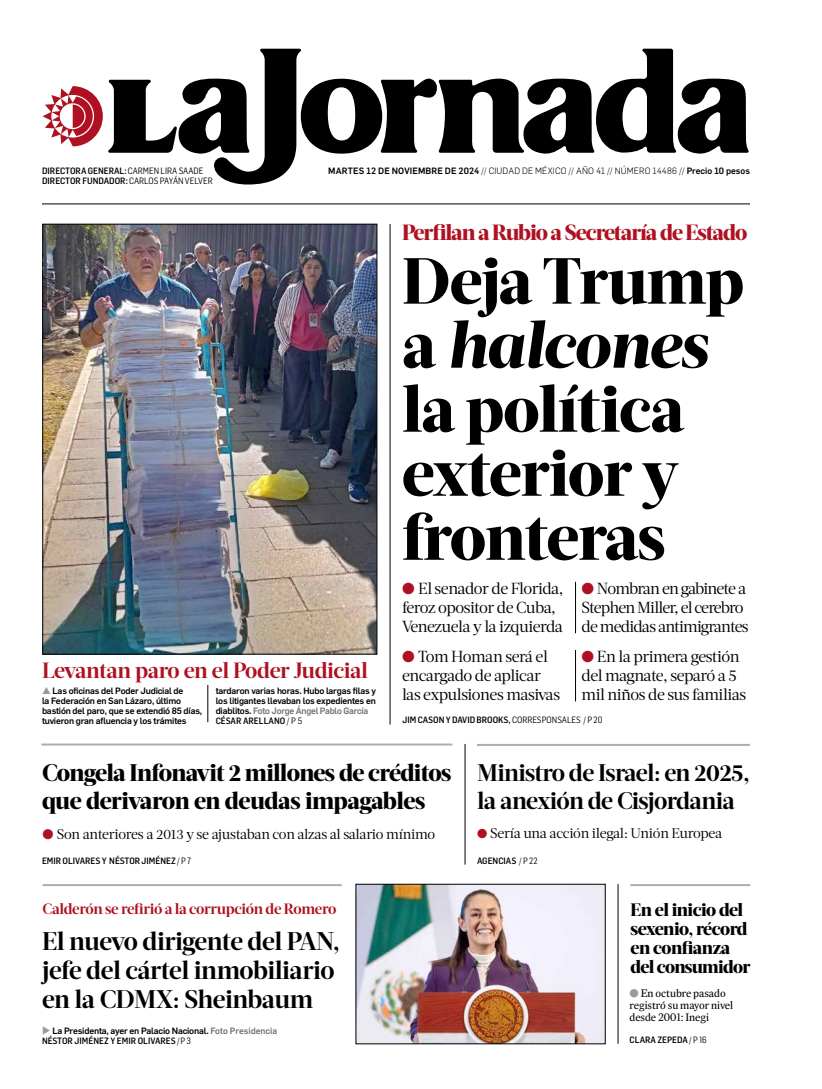
<style>
.page{position:relative;width:822px;height:1089px;background:#fff}
.page>*{position:absolute;margin:0;border:0;box-sizing:border-box;transform-origin:0 0}
.t1{font:800 65px/64px "Acta Headline";letter-spacing:-.02em;color:#000}
.t2{font:700 25.5px/29px "Acta Headline";letter-spacing:-.02em;color:#000}
.t3{font:800 24px/28px "Acta Headline";letter-spacing:-.03em;color:#000}
.t4{font:700 24px/28px "Acta Headline";letter-spacing:-.03em;color:#000}
.t5{font:800 22px "Acta Headline";letter-spacing:-.05em;color:#af1122}
.t6{font:700 22px "Acta Headline";letter-spacing:-.02em;color:#af1122}
.t7{font:800 18px/19px "Acta Headline";letter-spacing:-.03em;color:#000}
.t8{font:16px/19px "Acta Deck";letter-spacing:-.04em;color:#000}
.t9{font:700 15px "Acta Headline";letter-spacing:-.02em;color:#af1122}
.t10{font:14px "Acta Deck";letter-spacing:-.02em;color:#000}
.t11{font:11px/12px "Expresso Tx";letter-spacing:-.01em;color:#000}
.t12{font:500 9px/10px "Flama";letter-spacing:-.02em;color:#000}
.t13{font:500 9px "Flama Semicond";color:#000}
.t14{font:500 9px "Flama";letter-spacing:.01em;color:#000}
.s1{font-weight:400}
.s2{font-weight:300}
.s3{font-style:italic}
.s4{color:#959c9d}
.s5{color:#6d7373}
.s6{color:#af1122}
</style>
<div class="page">
<svg style="left:43px;top:49px;width:706px;height:136px"></svg>
<hr style="left:42px;top:204px;width:708px;height:1px;background:#000">
<img style="left:45px;top:226px;width:330px;height:426px">
<div style="left:43px;top:224px;width:334px;height:430px;border:1px solid #000"></div>
<hr style="left:43px;top:884px;width:299px;height:2px;background:#a9afb0">
<img style="left:358px;top:886px;width:245px;height:156px">
<hr style="left:630px;top:884px;width:120px;height:2px;background:#a9afb0">
<hr style="left:618px;top:884px;width:1px;height:160px;background:#000">
<hr style="left:390px;top:224px;width:1px;height:500px;background:#000">
<hr style="left:41px;top:744px;width:411px;height:2px;background:#a9afb0">
<hr style="left:575px;top:650px;width:1px;height:51px;background:#000">
<hr style="left:208px;top:685px;width:1px;height:37px;background:#000">
<hr style="left:465px;top:744px;width:1px;height:121px;background:#000">
<hr style="left:477px;top:744px;width:273px;height:2px;background:#a9afb0">
<hr style="left:575px;top:582px;width:1px;height:51px;background:#000">
<p class="t13" style="left:42px;top:165px;width:163px">DIRECTORA GENERAL: <span class="s1">CARMEN LIRA SAADE</span></p>
<p class="t14" style="left:328px;top:164px;width:423px">Martes 12 de noviembre de 2024 <span class="s2">// CIUDAD DE MÉXICO // AÑO 41 // NÚM ERO 14486 //</span> Precio 10 pesos</p>
<p class="t13" style="left:42px;top:175px;width:172px">DIRECTOR FUNDADOR: <span class="s1">CARLOS PAYÁN VELVER</span></p>
<h3 class="t5" style="left:402px;top:219px;width:347px">Perfilan a Rubio a Secretaría de Estado</h3>
<h1 class="t1" style="left:402px;top:250px;width:344px">Deja Trump a <span class="s3">halcones </span>la política exterior y fronteras</h1>
<h3 class="t6" style="left:42px;top:657px;width:327px">Levantan paro en el Poder Judicial</h3>
<p class="t12" style="left:42px;top:685px;width:162px"><span class="s4">▲</span> Las oficinas del Poder Judicial de<br>la Federación en San Lázaro, último bastión del paro, que se extendió 85 días, tuvieron gran afluencia y los trámites</p>
<p class="t12" style="left:216px;top:685px;width:162px;text-align:justify">tardaron varias horas. Hubo largas filas y los litigantes llevaban los expedientes en diablitos. <span class="s5">Foto Jorge Ángel Pablo García</span></p>
<p class="t13" style="left:216px;top:715px;width:88px">CÉSAR ARELLANO <span class="s1">/ P 5</span></p>
<h3 class="t8" style="left:402px;top:579px;width:163px"><span class="s6">●</span> El senador de Florida, feroz opositor de Cuba,<br>Venezuela y la izquierda</h3>
<h3 class="t8" style="left:582px;top:579px;width:169px"><span class="s6">●</span> Nombran en gabinete a<br>Stephen Miller, el cerebro de medidas antimigrantes</h3>
<h3 class="t8" style="left:402px;top:647px;width:160px"><span class="s6">●</span> Tom Homan será el encargado de aplicar las expulsiones masivas</h3>
<h3 class="t8" style="left:582px;top:647px;width:166px"><span class="s6">●</span> En la primera gestión del magnate, separó a 5 mil niños de sus familias</h3>
<p class="t13" style="left:403px;top:714px;width:201px">JIM CASON Y DAVID BROOKS, <span class="s1">CORRESPONSALES / P 20</span></p>
<h3 class="t3" style="left:42px;top:758px;width:411px">Congela Infonavit 2 millones de créditos que derivaron en deudas impagables</h3>
<h3 class="t10" style="left:43px;top:826px;width:394px"><span class="s6">●</span> Son anteriores a 2013 y se ajustaban con alzas al salario mínimo</h3>
<p class="t13" style="left:42px;top:855px;width:151px">EMIR OLIVARES Y NÉSTOR JIMÉNEZ <span class="s1">/ P 7</span></p>
<h3 class="t9" style="left:43px;top:900px;width:295px">Calderón se refirió a la corrupción de Romero</h3>
<h2 class="t2" style="left:42px;top:926px;width:300px">El nuevo dirigente del PAN, jefe del cártel inmobiliario en la CDMX: Sheinbaum</h2>
<p class="t12" style="left:42px;top:1025px;width:237px"><span class="s4">◆</span> La Presidenta, ayer en Palacio Nacional. <span class="s5">Foto Presidencia</span></p>
<p class="t13" style="left:42px;top:1035px;width:150px">NÉSTOR JIMÉNEZ Y EMIR OLIVARES <span class="s1">/ P 3</span></p>
<h3 class="t4" style="left:477px;top:759px;width:274px">Ministro de Israel: en 2025, la anexión de Cisjordania</h3>
<h3 class="t10" style="left:477px;top:825px;width:246px"><span class="s6">●</span> Sería una acción ilegal: Unión Europea</h3>
<p class="t13" style="left:477px;top:855px;width:62px">AGENCIAS <span class="s1">/ P 22</span></p>
<h3 class="t7" style="left:631px;top:901px;width:121px">En el inicio del sexenio, récord en confianza del consumidor</h3>
<p class="t11" style="left:630px;top:987px;width:105px"><span class="s4">●</span> En octubre pasado registró su mayor nivel desde 2001: Inegi</p>
<p class="t13" style="left:630px;top:1034px;width:79px">CLARA ZEPEDA <span class="s1">/ P 16</span></p>
</div>
